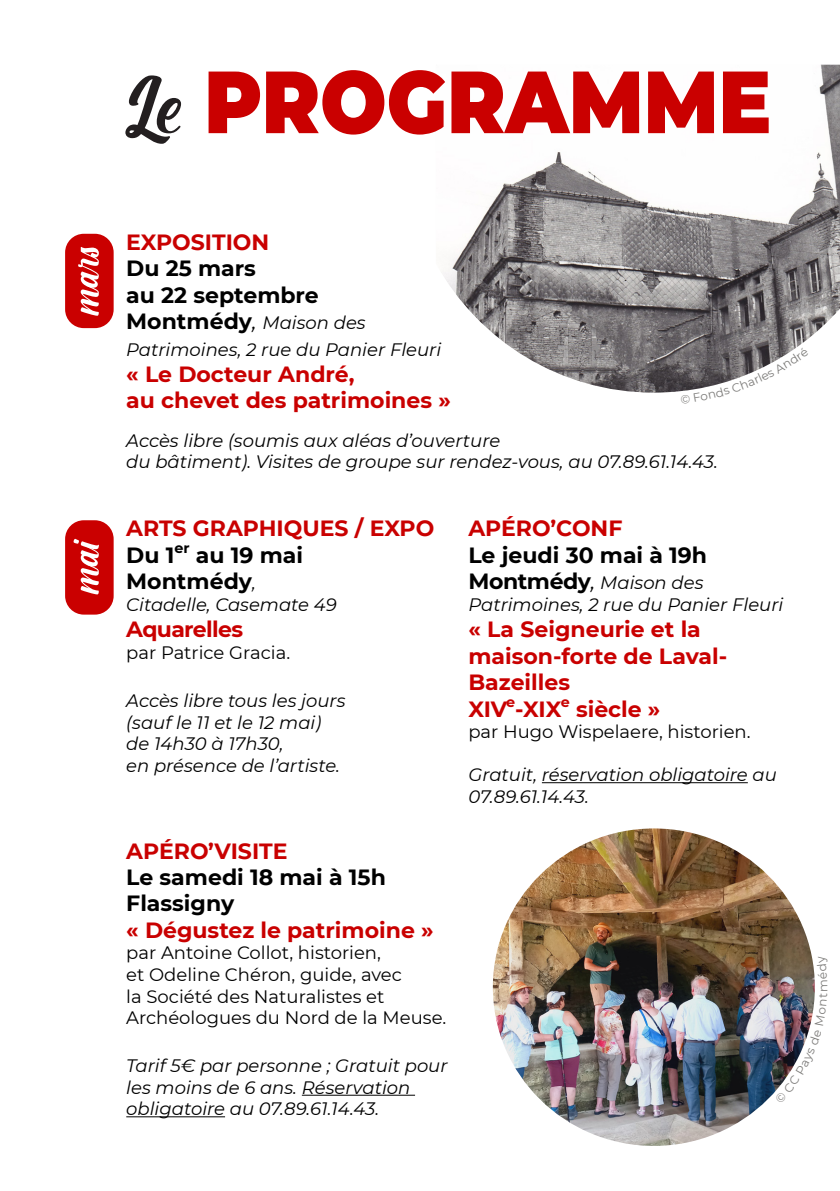
<style>
.page{position:relative;width:840px;height:1191px;background:#fff}
.page>*{position:absolute;margin:0;border:0;box-sizing:border-box;transform-origin:0 0}
.t1{font:900 88px "Montserrat";color:#ca0000;scale:.89 1}
.t2{font:51px "Cream Cake";color:#fff}
.t3{font:700 22px/26.4px "Montserrat";color:#c90000}
.t4{font:700 22px "Montserrat";color:#000}
.t5{font:700 22px "Montserrat";letter-spacing:-.03em;color:#c90000}
.t6{font:italic 18px/21.6px "Montserrat";color:#000}
.t7{font:18px/21.6px "Montserrat";color:#000}
.t8{font:700 14.4px "Montserrat";color:#000}
.s1{font-family:"Cream Cake";font-weight:400;font-size:100px;color:#231f20}
.s2{font-weight:700;font-style:normal;font-size:22px}
.s3{font-size:22px}
.s4{font-weight:400;font-style:italic;font-size:18px}
</style>
<div class="page">
<img style="left:443px;top:65px;width:396px;height:327px">
<hr style="left:302px;top:1094px;width:113px;height:1px;background:#000">
<hr style="left:126px;top:1116px;width:99px;height:1px;background:#000">
<img style="left:492px;top:828px;width:320px;height:317px">
<div style="left:65px;top:234px;width:49px;height:94px;background:#ca0000;border-radius:19px"></div>
<div style="left:65px;top:520px;width:49px;height:94px;background:#ca0000;border-radius:19px"></div>
<hr style="left:541px;top:782px;width:206px;height:1px;background:#000">
<svg style="left:680px;top:347px;width:128px;height:45px"></svg>
<img style="left:774px;top:955px;width:41px;height:148px">
<p class="t1" style="left:125px;top:36px;width:726px"><span class="s1">Le</span> PROGRAMME</p>
<p class="t2" style="left:61px;top:313px;width:70px;rotate:-90deg">mars</p>
<p class="t2" style="left:61px;top:592px;width:56px;rotate:-90deg">mai</p>
<p class="t3" style="left:126px;top:228px;width:144px">EXPOSITION</p>
<p class="t4" style="left:126px;top:252px;width:131px">Du 25 mars</p>
<p class="t4" style="left:126px;top:279px;width:194px">au 22 septembre</p>
<p class="t6" style="left:126px;top:309px;width:316px;line-height:26.4px"><span class="s2">Montmédy</span><span class="s3">,</span> Maison des<br>Patrimoines, 2 rue du Panier Fleuri</p>
<p class="t3" style="left:126px;top:360px;width:230px">« Le Docteur André,</p>
<p class="t3" style="left:126px;top:386px;width:326px">au chevet des patrimoines »</p>
<p class="t6" style="left:126px;top:429px;width:375px">Accès libre (soumis aux aléas d’ouverture</p>
<p class="t6" style="left:126px;top:450px;width:592px">du bâtiment). Visites de groupe sur rendez-vous, au 07.89.61.14.43.</p>
<p class="t3" style="left:126px;top:514px;width:309px">ARTS GRAPHIQUES / EXPO</p>
<p class="t4" style="left:126px;top:539px;width:50px">Du 1</p>
<p class="t8" style="left:174px;top:537px;width:17px">er</p>
<p class="t4" style="left:196px;top:539px;width:109px">au 19 mai</p>
<p class="t4" style="left:126px;top:565px;width:131px">Montmédy<span class="s4">,</span></p>
<p class="t6" style="left:126px;top:593px;width:212px">Citadelle, Casemate 49</p>
<p class="t5" style="left:126px;top:613px;width:118px">Aquarelles</p>
<p class="t7" style="left:126px;top:641px;width:165px">par Patrice Gracia.</p>
<p class="t6" style="left:126px;top:689px;width:221px">Accès libre tous les jours</p>
<p class="t6" style="left:126px;top:710px;width:196px">(sauf le 11 et le 12 mai)</p>
<p class="t6" style="left:126px;top:732px;width:159px">de 14h30 à 17h30,</p>
<p class="t6" style="left:126px;top:754px;width:215px">en présence de l’artiste.</p>
<p class="t3" style="left:126px;top:836px;width:163px">APÉRO’VISITE</p>
<p class="t4" style="left:126px;top:861px;width:261px">Le samedi 18 mai à 15h</p>
<p class="t4" style="left:126px;top:887px;width:109px">Flassigny</p>
<p class="t3" style="left:126px;top:915px;width:309px">« Dégustez le patrimoine »</p>
<p class="t7" style="left:126px;top:941px;width:321px">par Antoine Collot, historien,<br>et Odeline Chéron, guide, avec<br>la Société des Naturalistes et<br>Archéologues du Nord de la Meuse.</p>
<p class="t6" style="left:126px;top:1054px;width:323px">Tarif 5€ par personne ; Gratuit pour les moins de 6 ans. Réservation obligatoire au 07.89.61.14.43.</p>
<p class="t3" style="left:468px;top:514px;width:155px">APÉRO’CONF</p>
<p class="t4" style="left:468px;top:539px;width:240px">Le jeudi 30 mai à 19h</p>
<p class="t6" style="left:468px;top:571px;width:316px"><span class="s2">Montmédy</span><span class="s3">,</span> Maison des<br>Patrimoines, 2 rue du Panier Fleuri</p>
<p class="t3" style="left:468px;top:615px;width:260px">« La Seigneurie et la maison-forte de Laval-<br>Bazeilles<br>XIV<sup>e</sup>-XIX<sup>e</sup> siècle »</p>
<p class="t7" style="left:468px;top:720px;width:283px">par Hugo Wispelaere, historien.</p>
<p class="t6" style="left:468px;top:763px;width:310px">Gratuit, réservation obligatoire au<br>07.89.61.14.43.</p>
</div>
